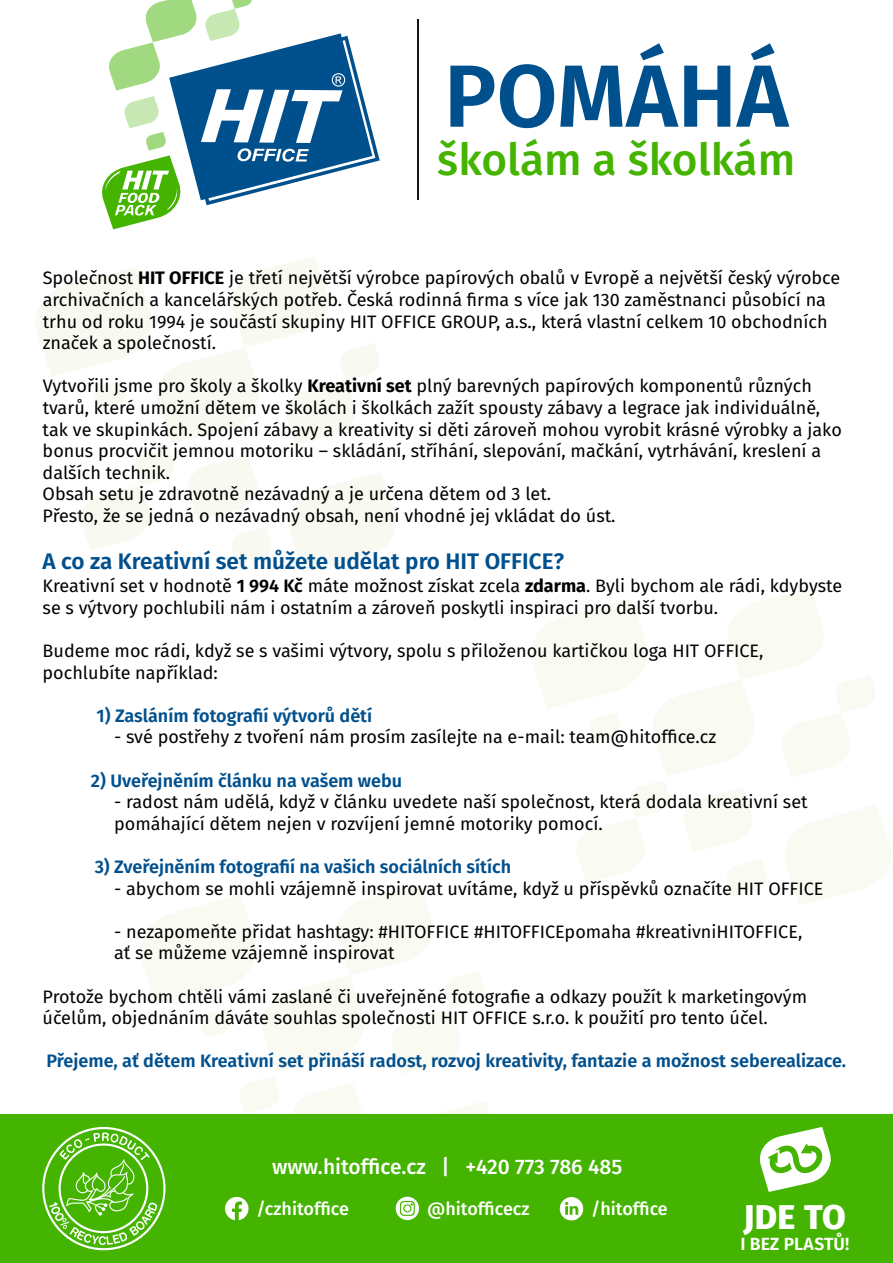
<style>
.page{position:relative;width:893px;height:1263px;background:#fff}
.page>*{position:absolute;margin:0;border:0;box-sizing:border-box;transform-origin:0 0}
.t1{font:600 88.35px "Fira Sans";color:#00508e}
.t2{font:500 44.1px "Fira Sans";color:#44b400}
.t3{font:800 34.2px "Fira Sans";color:#fff}
.t4{font:600 22.5px "Fira Sans";color:#00508e}
.t5{font:500 21px "Fira Sans";color:#fff}
.t6{font:18px/21.6px "Fira Sans";color:#000}
.t7{font:600 18px "Fira Sans";color:#00508e}
.t8{font:500 18px "Fira Sans";color:#fff}
.t9{font:600 17.7px "Fira Sans";color:#fff}
.s1{font-weight:700}
.s2{font-weight:600}
</style>
<div class="page">
<svg style="left:531px;top:589px;width:360px;height:316px"></svg>
<svg style="left:36px;top:257px;width:359px;height:316px"></svg>
<div style="left:0;top:1114px;width:893px;height:149px;background:#44b400"></div>
<svg style="left:102px;top:0;width:278px;height:229px"></svg>
<hr style="left:417px;top:20px;width:1px;height:180px;background:#151616">
<svg style="left:560px;top:1197px;width:23px;height:23px"></svg>
<svg style="left:759px;top:1127px;width:72px;height:65px"></svg>
<svg style="left:42px;top:885px;width:447px;height:365px"></svg>
<h1 class="t1" style="left:444px;top:44px;width:346px">POMÁHÁ</h1>
<h2 class="t2" style="left:437px;top:134px;width:359px">školám a školkám</h2>
<p class="t6" style="left:43px;top:268px;width:799px">Společnost <span class="s1">HIT OFFICE</span> je třetí největší výrobce papírových obalů v Evropě a největší český výrobce archivačních a kancelářských potřeb. Česká rodinná firma s více jak 130 zaměstnanci působící na trhu od roku 1994 je součástí skupiny HIT OFFICE GROUP, a.s., která vlastní celkem 10 obchodních značek a společností.</p>
<p class="t6" style="left:43px;top:376px;width:801px">Vytvořili jsme pro školy a školky <span class="s1">Kreativní set</span> plný barevných papírových komponentů různých tvarů, které umožní dětem ve školách i školkách zažít spousty zábavy a legrace jak individuálně, tak ve skupinkách. Spojení zábavy a kreativity si děti zároveň mohou vyrobit krásné výrobky a jako bonus procvičit jemnou motoriku – skládání, stříhání, slepování, mačkání, vytrhávání, kreslení a dalších technik.<br>Obsah setu je zdravotně nezávadný a je určena dětem od 3 let.<br>Přesto, že se jedná o nezávadný obsah, není vhodné jej vkládat do úst.</p>
<p class="t4" style="left:43px;top:548px;width:523px">A co za Kreativní set můžete udělat pro HIT OFFICE?</p>
<p class="t6" style="left:43px;top:575px;width:801px">Kreativní set v hodnotě <span class="s2">1 994 Kč</span> máte možnost získat zcela <span class="s1">zdarma</span>. Byli bychom ale rádi, kdybyste se s výtvory pochlubili nám i ostatním a zároveň poskytli inspiraci pro další tvorbu.</p>
<p class="t6" style="left:43px;top:640px;width:722px">Budeme moc rádi, když se s vašimi výtvory, spolu s přiloženou kartičkou loga HIT OFFICE, pochlubíte například:</p>
<p class="t7" style="left:97px;top:705px;width:277px">1) Zasláním fotografií výtvorů dětí</p>
<p class="t6" style="left:114px;top:727px;width:603px">- své postřehy z tvoření nám prosím zasílejte na e-mail: team@hitoffice.cz</p>
<p class="t7" style="left:91px;top:770px;width:313px">2) Uveřejněním článku na vašem webu</p>
<p class="t6" style="left:114px;top:791px;width:695px">- radost nám udělá, když v článku uvedete naší společnost, která dodala kreativní set pomáhající dětem nejen v rozvíjení jemné motoriky pomocí.</p>
<p class="t7" style="left:95px;top:856px;width:418px">3) Zveřejněním fotografií na vašich sociálních sítích</p>
<p class="t6" style="left:114px;top:878px;width:711px">- abychom se mohli vzájemně inspirovat uvítáme, když u příspěvků označíte HIT OFFICE</p>
<p class="t6" style="left:114px;top:921px;width:690px">- nezapomeňte přidat hashtagy: #HITOFFICE #HITOFFICEpomaha #kreativniHITOFFICE, ať se můžeme vzájemně inspirovat</p>
<p class="t6" style="left:43px;top:986px;width:766px">Protože bychom chtěli vámi zaslané či uveřejněné fotografie a odkazy použít k marketingovým účelům, objednáním dáváte souhlas společnosti HIT OFFICE s.r.o. k použití pro tento účel.</p>
<p class="t7" style="left:47px;top:1051px;width:801px">Přejeme, ať dětem Kreativní set přináší radost, rozvoj kreativity, fantazie a možnost seberealizace.</p>
<p class="t5" style="left:272px;top:1154px;width:352px">www.hitoffice.cz | +420 773 786 485</p>
<p class="t8" style="left:591px;top:1198px;width:78px">/hitoffice</p>
<h3 class="t3" style="left:743px;top:1197px;width:104px">JDE TO</h3>
<p class="t9" style="left:740px;top:1233px;width:110px">I BEZ PLASTŮ!</p>
<p class="t8" style="left:256px;top:1198px;width:94px">/czhitoffice</p>
<p class="t8" style="left:427px;top:1198px;width:104px">@hitofficecz</p>
</div>
